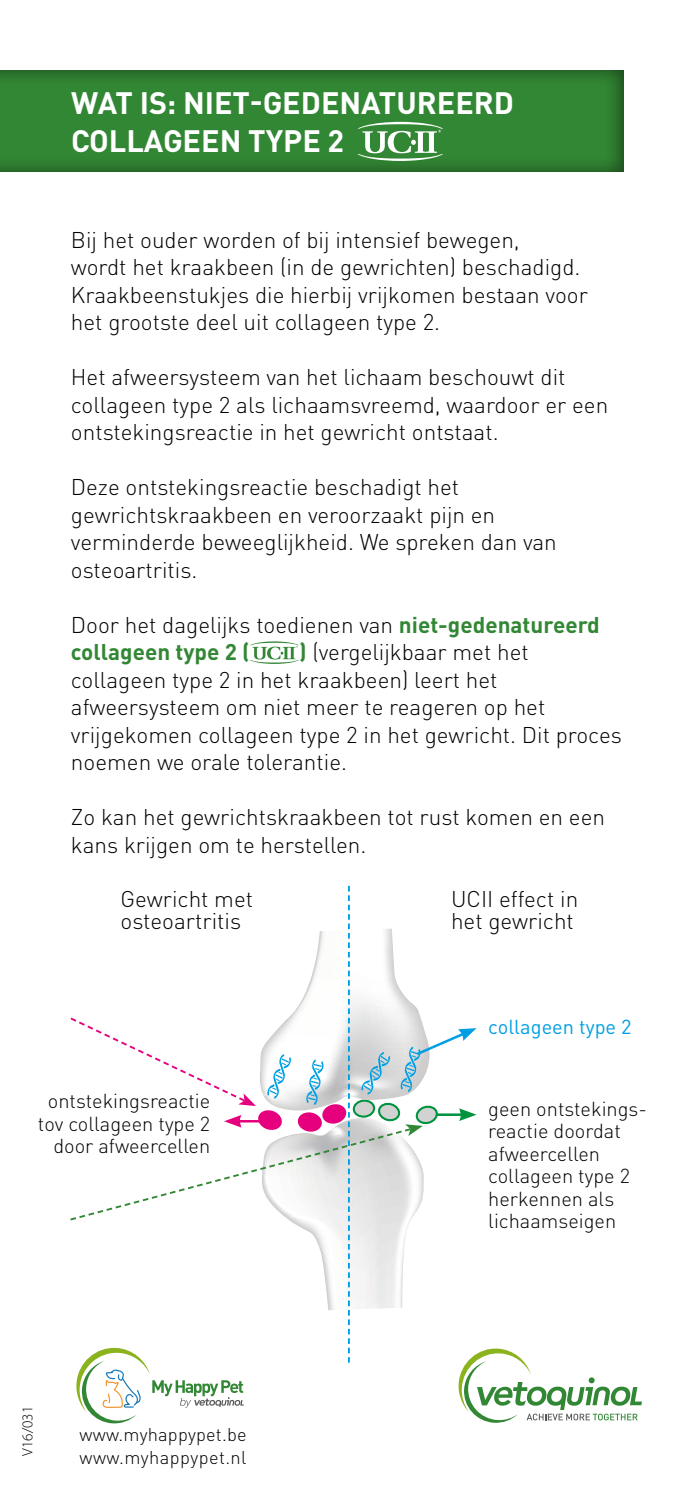
<style>
.page{position:relative;width:695px;height:1489px;background:#fff}
.page>*{position:absolute;margin:0;border:0;box-sizing:border-box;transform-origin:0 0}
.t1{font:700 30.5px/37.5px "DINOT";color:#fff}
.t2{font:300 22.5px/27.5px "DINOT";color:#000}
.t3{font:700 22.5px/27.5px "DINOT";color:#328734}
.t4{font:300 20px/22.5px "DINOT";color:#000;text-align:right}
.t5{font:20px "DINOT";color:#009fe3}
.t6{font:300 18.25px/22.2px "DINOT";letter-spacing:.015em;color:#000}
.t7{font:300 15px "Myriad Pro";color:#000}
.s1{font-weight:300;color:#000}
.s2{font-weight:700;color:#328734}
</style>
<div class="page">
<div style="left:0;top:67px;width:628px;height:107px;background:#000;opacity:.5"></div>
<svg style="left:357px;top:122px;width:86px;height:39px"></svg>
<svg style="left:250px;top:641px;width:49px;height:23px"></svg>
<svg style="left:70px;top:885px;width:572px;height:538px"></svg>
<h1 class="t1" style="left:71px;top:83px;width:444px">WAT IS: NIET-GEDENATUREERD<br>COLLAGEEN TYPE 2</h1>
<p class="t2" style="left:71px;top:225px;width:518px">Bij het ouder worden of bij intensief bewegen,<br>wordt het kraakbeen (in de gewrichten) beschadigd.<br>Kraakbeenstukjes die hierbij vrijkomen bestaan voor het grootste deel uit collageen type 2.</p>
<p class="t2" style="left:71px;top:362px;width:538px">Het afweersysteem van het lichaam beschouwt dit collageen type 2 als lichaamsvreemd, waardoor er een ontstekingsreactie in het gewricht ontstaat.</p>
<p class="t2" style="left:71px;top:472px;width:487px">Deze ontstekingsreactie beschadigt het gewrichtskraakbeen en veroorzaakt pijn en verminderde beweeglijkheid. We spreken dan van osteoartritis.</p>
<p class="t3" style="left:71px;top:610px;width:530px"><span class="s1">Door het dagelijks toedienen van</span> niet-gedenatureerd collageen type 2 (</p>
<p class="t2" style="left:71px;top:637px;width:552px;text-indent:228px"><span class="s2">)</span> (vergelijkbaar met het collageen type 2 in het kraakbeen) leert het afweersysteem om niet meer te reageren op het vrijgekomen collageen type 2 in het gewricht. Dit proces noemen we orale tolerantie.</p>
<p class="t2" style="left:71px;top:802px;width:535px">Zo kan het gewrichtskraakbeen tot rust komen en een kans krijgen om te herstellen.</p>
<p class="t2" style="left:120px;top:886px;width:134px;line-height:22.5px">Gewricht met osteoartritis</p>
<p class="t2" style="left:451px;top:886px;width:129px;line-height:22.5px">UCII effect in het gewricht</p>
<p class="t5" style="left:488px;top:1012px;width:145px">collageen type 2</p>
<p class="t4" style="left:38px;top:1088px;width:174px">ontstekingsreactie tov collageen type 2 door afweercellen</p>
<p class="t4" style="left:488px;top:1096px;width:160px;text-align:left">geen ontstekings&shy;reactie doordat afweercellen collageen type 2 herkennen als lichaamseigen</p>
<p class="t7" style="left:18px;top:1455px;width:51px;rotate:-90deg">V16/031</p>
<p class="t6" style="left:80px;top:1422px;width:168px">www.myhappypet.be www.myhappypet.nl</p>
</div>
